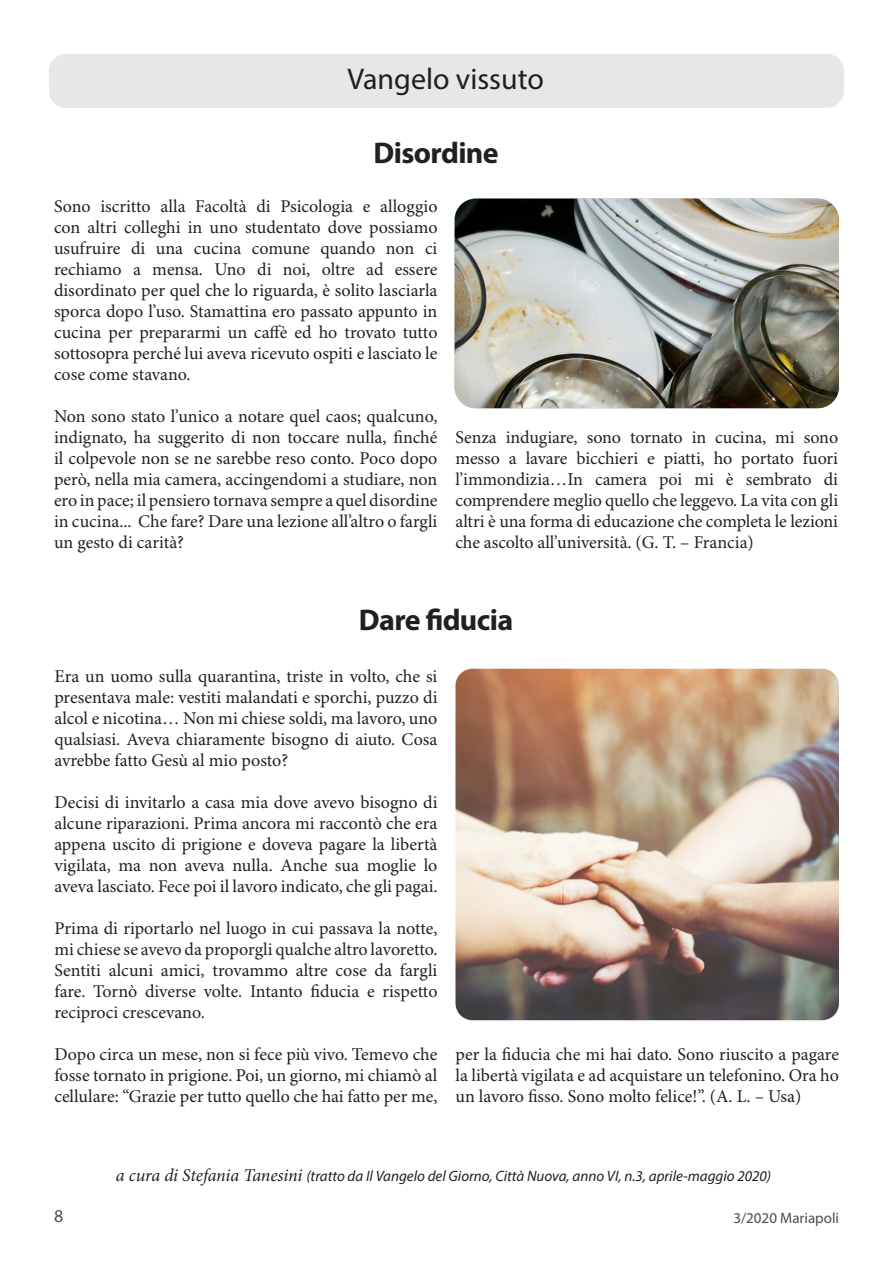
<style>
.page{position:relative;width:893px;height:1263px;background:#fff}
.page>*{position:absolute;margin:0;border:0;box-sizing:border-box;transform-origin:0 0}
.Titel_arial_20{font:700 30px "Myriad Pro";letter-spacing:-.02em;color:#231f20}
.Titel_arial_20-2{font:30px "Myriad Pro";color:#231f20}
.t1{font:18px/21px "Minion Pro";letter-spacing:-.005em;color:#231f20;text-align:justify}
.t2{font:18px "Myriad Pro";color:#4b4c4d}
.t3{font:italic 15px "Myriad Pro";color:#231f20}
.t4{font:15px "Myriad Pro";color:#4b4c4d}
.s1{font-family:"Minion Pro";font-size:18px}
</style>
<div class="page">
<div style="left:49px;top:54px;width:795px;height:54px;background:#e6e7e9;border-radius:17px"></div>
<img style="left:455px;top:199px;width:384px;height:209px">
<img style="left:455px;top:669px;width:384px;height:351px">
<p class="Titel_arial_20-2" style="left:347px;top:61px;width:198px">Vangelo vissuto</p>
<p class="Titel_arial_20" style="left:373px;top:133px;width:127px">Disordine</p>
<p class="t1" style="left:54px;top:196px;width:385px">Sono iscritto alla Facoltà di Psicologia e alloggio con altri colleghi in uno studentato dove possiamo usufruire di una cucina comune quando non ci rechiamo a mensa. Uno di noi, oltre ad essere disordinato per quel che lo riguarda, è solito lasciarla sporca dopo l’uso. Stamattina ero passato appunto in cucina per prepararmi un caffè ed ho trovato tutto sottosopra perché lui aveva ricevuto ospiti e lasciato le cose come stavano.</p>
<p class="t1" style="left:54px;top:406px;width:385px">Non sono stato l’unico a notare quel caos; qualcuno, indignato, ha suggerito di non toccare nulla, finché il colpevole non se ne sarebbe reso conto. Poco dopo però, nella mia camera, accingendomi a studiare, non ero in pace; il pensiero tornava sempre a quel disordine in cucina... Che fare? Dare una lezione all’altro o fargli un gesto di carità?</p>
<p class="t1" style="left:455px;top:427px;width:384px">Senza indugiare, sono tornato in cucina, mi sono messo a lavare bicchieri e piatti, ho portato fuori l’immondizia…In camera poi mi è sembrato di comprendere meglio quello che leggevo. La vita con gli altri è una forma di educazione che completa le lezioni che ascolto all’università. (G. T. – Francia)</p>
<p class="Titel_arial_20" style="left:359px;top:600px;width:156px">Dare fiducia</p>
<p class="t1" style="left:54px;top:666px;width:385px">Era un uomo sulla quarantina, triste in volto, che si presentava male: vestiti malandati e sporchi, puzzo di alcol e nicotina… Non mi chiese soldi, ma lavoro, uno qualsiasi. Aveva chiaramente bisogno di aiuto. Cosa avrebbe fatto Gesù al mio posto?</p>
<p class="t1" style="left:54px;top:792px;width:385px">Decisi di invitarlo a casa mia dove avevo bisogno di alcune riparazioni. Prima ancora mi raccontò che era appena uscito di prigione e doveva pagare la libertà vigilata, ma non aveva nulla. Anche sua moglie lo aveva lasciato. Fece poi il lavoro indicato, che gli pagai.</p>
<p class="t1" style="left:54px;top:918px;width:385px">Prima di riportarlo nel luogo in cui passava la notte, mi chiese se avevo da proporgli qualche altro lavoretto.<br>Sentiti alcuni amici, trovammo altre cose da fargli fare. Tornò diverse volte. Intanto fiducia e rispetto reciproci crescevano.</p>
<p class="t1" style="left:54px;top:1044px;width:385px">Dopo circa un mese, non si fece più vivo. Temevo che fosse tornato in prigione. Poi, un giorno, mi chiamò al cellulare: “Grazie per tutto quello che hai fatto per me,</p>
<p class="t1" style="left:455px;top:1044px;width:385px">per la fiducia che mi hai dato. Sono riuscito a pagare la libertà vigilata e ad acquistare un telefonino. Ora ho un lavoro fisso. Sono molto felice!”. (A. L. – Usa)</p>
<p class="t3" style="left:116px;top:1167px;width:657px"><span class="s1">a cura di Stefania Tanesini</span> (tratto da Il Vangelo del Giorno, Città Nuova, anno VI, n.3, aprile-maggio 2020)</p>
<p class="t2" style="left:54px;top:1205px;width:11px">8</p>
<p class="t4" style="left:733px;top:1209px;width:107px">3/2020 Mariapoli</p>
</div>
